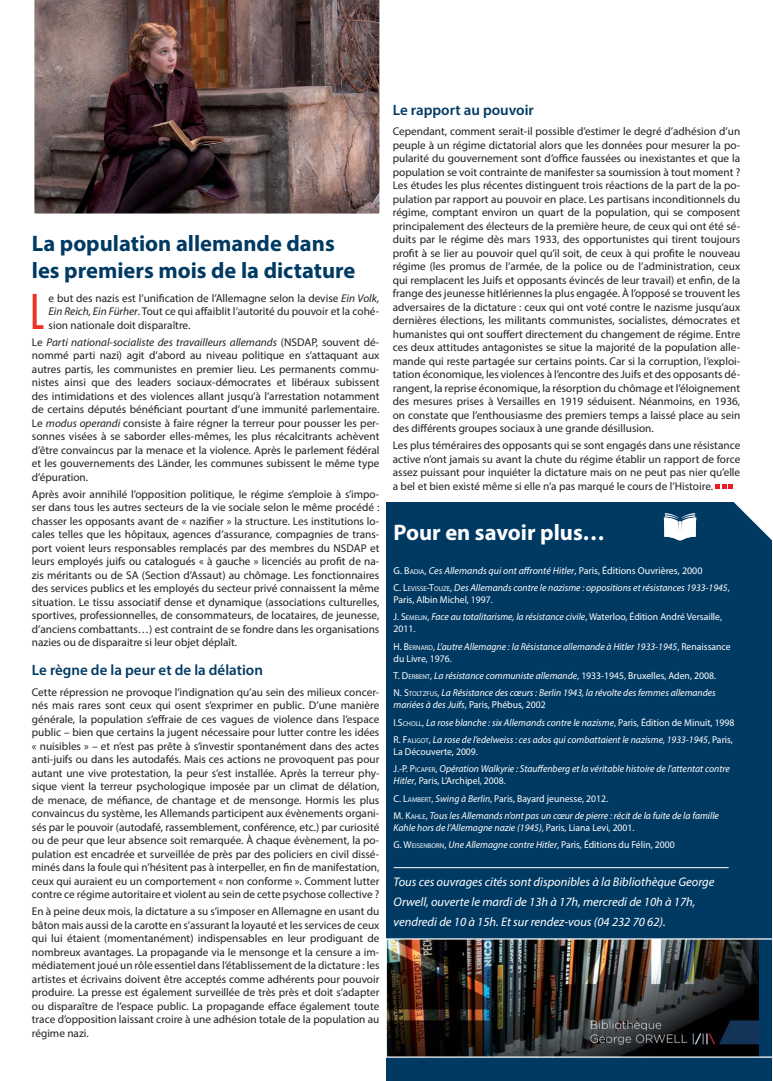
<style>
.page{position:relative;width:773px;height:1081px;background:#fff}
.page>*{position:absolute;margin:0;border:0;box-sizing:border-box;transform-origin:0 0}
.t1{font:48.75px "Libel Suit";color:#ee3224}
.t2{font:700 22.5px/27px "Myriad Pro";color:#003a63}
.t3{font:700 22.5px "Myriad Pro";color:#fff}
.t4{font:600 15px "Myriad Pro";color:#003a63}
.t5{font:italic 12.5px/20px "Myriad Pro";color:#fff}
.t6{font:11.25px/13.5px "Myriad Pro";color:#231f20;text-align:justify}
.t7{font:italic 10px/17.4px "Myriad Pro";color:#fff}
.t8{font:10px/17.4px "Myriad Pro";color:#fff}
.s1{font-style:italic}
.s2{font-style:normal}
.s3{font-style:normal;font-size:7px}
.s4{font-style:inherit}
.s5{font-size:7px}
.s6{color:#003a63}
</style>
<div class="page">
<div style="left:386px;top:502px;width:385px;height:579px;background:#003a63"></div>
<svg style="left:663px;top:513px;width:33px;height:27px"></svg>
<img style="left:34px;top:0;width:346px;height:214px">
<hr style="left:393px;top:867px;width:335px;height:1px;background:#fff">
<img style="left:386px;top:938px;width:386px;height:119px">
<svg style="left:715px;top:484px;width:57px;height:57px"></svg>
<h2 class="t2" style="left:32px;top:229px;width:325px">La population allemande dans les premiers mois de la dictature</h2>
<h1 class="t1" style="left:32px;top:287px;width:13px">L</h1>
<p class="t6" style="left:49px;top:292px;width:332px">e but des nazis est l’unification de l’Allemagne selon la devise <span class="s1">Ein Volk, Ein Reich, Ein Fürher</span>. Tout ce qui affaiblit l’autorité du pouvoir et la cohé&shy;sion nationale doit disparaître.</p>
<p class="t6" style="left:32px;top:336px;width:349px">Le <span class="s1">Parti national-socialiste des travailleurs allemands</span> (NSDAP, souvent dé&shy;nommé parti nazi) agit d’abord au niveau politique en s’attaquant aux autres partis, les communistes en premier lieu. Les permanents commu&shy;nistes ainsi que des leaders sociaux-démocrates et libéraux subissent des intimidations et des violences allant jusqu’à l’arrestation notamment de certains députés bénéficiant pourtant d’une immunité parlementaire.<br>Le <span class="s1">modus operandi</span> consiste à faire régner la terreur pour pousser les per&shy;sonnes visées à se saborder elles-mêmes, les plus récalcitrants achèvent d’être convaincus par la menace et la violence. Après le parlement fédéral et les gouvernements des Länder, les communes subissent le même type d’épuration.</p>
<p class="t6" style="left:32px;top:488px;width:349px">Après avoir annihilé l’opposition politique, le régime s’emploie à s’impo&shy;ser dans tous les autres secteurs de la vie sociale selon le même procédé : chasser les opposants avant de « nazifier » la structure. Les institutions lo&shy;cales telles que les hôpitaux, agences d’assurance, compagnies de trans&shy;port voient leurs responsables remplacés par des membres du NSDAP et leurs employés juifs ou catalogués « à gauche » licenciés au profit de na&shy;zis méritants ou de SA (Section d’Assaut) au chômage. Les fonctionnaires des services publics et les employés du secteur privé connaissent la même situation. Le tissu associatif dense et dynamique (associations culturelles, sportives, professionnelles, de consommateurs, de locataires, de jeunesse, d’anciens combattants…) est contraint de se fondre dans les organisations nazies ou de disparaitre si leur objet déplaît.</p>
<h3 class="t4" style="left:32px;top:664px;width:232px">Le règne de la peur et de la délation</h3>
<p class="t6" style="left:32px;top:686px;width:349px">Cette répression ne provoque l’indignation qu’au sein des milieux concer&shy;nés mais rares sont ceux qui osent s’exprimer en public. D’une manière générale, la population s’effraie de ces vagues de violence dans l’espace public – bien que certains la jugent nécessaire pour lutter contre les idées « nuisibles » – et n’est pas prête à s’investir spontanément dans des actes anti-juifs ou dans les autodafés. Mais ces actions ne provoquent pas pour autant une vive protestation, la peur s’est installée. Après la terreur phy&shy;sique vient la terreur psychologique imposée par un climat de délation, de menace, de méfiance, de chantage et de mensonge. Hormis les plus convaincus du système, les Allemands participent aux évènements organi&shy;sés par le pouvoir (autodafé, rassemblement, conférence, etc.) par curiosité ou de peur que leur absence soit remarquée. À chaque évènement, la po&shy;pulation est encadrée et surveillée de près par des policiers en civil dissé&shy;minés dans la foule qui n’hésitent pas à interpeller, en fin de manifestation, ceux qui auraient eu un comportement « non conforme ». Comment lutter contre ce régime autoritaire et violent au sein de cette psychose collective ?</p>
<p class="t6" style="left:32px;top:906px;width:349px">En à peine deux mois, la dictature a su s’imposer en Allemagne en usant du bâton mais aussi de la carotte en s’assurant la loyauté et les services de ceux qui lui étaient (momentanément) indispensables en leur prodiguant de nombreux avantages. La propagande via le mensonge et la censure a im&shy;médiatement joué un rôle essentiel dans l’établissement de la dictature : les artistes et écrivains doivent être acceptés comme adhérents pour pouvoir produire. La presse est également surveillée de très près et doit s’adapter ou disparaître de l’espace public. La propagande efface également toute trace d’opposition laissant croire à une adhésion totale de la population au régime nazi.</p>
<h3 class="t4" style="left:393px;top:104px;width:143px">Le rapport au pouvoir</h3>
<p class="t6" style="left:393px;top:126px;width:349px">Cependant, comment serait-il possible d’estimer le degré d’adhésion d’un peuple à un régime dictatorial alors que les données pour mesurer la po&shy;pularité du gouvernement sont d’office faussées ou inexistantes et que la population se voit contrainte de manifester sa soumission à tout moment ?<br>Les études les plus récentes distinguent trois réactions de la part de la po&shy;pulation par rapport au pouvoir en place. Les partisans inconditionnels du régime, comptant environ un quart de la population, qui se composent principalement des électeurs de la première heure, de ceux qui ont été sé&shy;duits par le régime dès mars 1933, des opportunistes qui tirent toujours profit à se lier au pouvoir quel qu’il soit, de ceux à qui profite le nouveau régime (les promus de l’armée, de la police ou de l’administration, ceux qui remplacent les Juifs et opposants évincés de leur travail) et enfin, de la frange des jeunesse hitlériennes la plus engagée. À l’opposé se trouvent les adversaires de la dictature : ceux qui ont voté contre le nazisme jusqu’aux dernières élections, les militants communistes, socialistes, démocrates et humanistes qui ont souffert directement du changement de régime. Entre ces deux attitudes antagonistes se situe la majorité de la population alle&shy;mande qui reste partagée sur certains points. Car si la corruption, l’exploi&shy;tation économique, les violences à l’encontre des Juifs et des opposants dé&shy;rangent, la reprise économique, la résorption du chômage et l’éloignement des mesures prises à Versailles en 1919 séduisent. Néanmoins, en 1936, on constate que l’enthousiasme des premiers temps a laissé place au sein des différents groupes sociaux à une grande désillusion.</p>
<p class="t6" style="left:393px;top:440px;width:349px">Les plus téméraires des opposants qui se sont engagés dans une résistance active n’ont jamais su avant la chute du régime établir un rapport de force assez puissant pour inquiéter la dictature mais on ne peut pas nier qu’elle a bel et bien existé même si elle n’a pas marqué le cours de l’Histoire.</p>
<h2 class="t3" style="left:393px;top:519px;width:213px">Pour en savoir plus…</h2>
<p class="t7" style="left:393px;top:562px;width:337px"><span class="s2">G.</span> <span class="s2">B</span><span class="s3">ADIA</span><span class="s2">,</span> Ces Allemands qui ont affronté Hitler<span class="s2">, Paris, Éditions Ouvrières, 2000<br>C.</span> <span class="s2">L</span><span class="s3">EVISSE</span><span class="s2">-T</span><span class="s3">OUZE</span><span class="s2">,</span> Des Allemands contre le nazisme : oppositions et résistances 1933-1945<span class="s2">,</span></p>
<p class="t8" style="left:393px;top:592px;width:330px">Paris, Albin Michel, 1997.<br>J. <span class="s4">S</span><span class="s5">EMELIN</span>, <span class="s1">Face au totalitarisme, la résistance civile</span>, Waterloo, Édition André Versaille,</p>
<p class="t7" style="left:393px;top:621px;width:338px"><span class="s2">2011.<br>H.</span> <span class="s2">B</span><span class="s3">ERNARD</span><span class="s2">,</span> L’autre Allemagne : la Résistance allemande à Hitler 1933-1945<span class="s2">, Renaissance</span></p>
<p class="t7" style="left:393px;top:650px;width:324px"><span class="s2">du Livre, 1976.<br>T.</span> <span class="s2">D</span><span class="s3">ERBENT</span><span class="s2">,</span> La résistance communiste allemande<span class="s2">, 1933-1945, Bruxelles, Aden, 2008.<br>N.</span> <span class="s2">S</span><span class="s3">TOLTZFUS</span><span class="s2">,</span> La Résistance des cœurs : Berlin 1943, la révolte des femmes allemandes</p>
<p class="t7" style="left:393px;top:697px;width:342px">mariées à des Juifs<span class="s2">, Paris, Phébus, 2002<br>I.</span><span class="s2">S</span><span class="s3">CHOLL</span><span class="s2">,</span> La rose blanche : six Allemands contre le nazisme<span class="s2">, Paris, Édition de Minuit, 1998<br>R.</span> <span class="s2">F</span><span class="s3">ALIGOT</span><span class="s2">,</span> La rose de l’edelweiss : ces ados qui combattaient le nazisme, 1933-1945<span class="s2">, Paris,</span></p>
<p class="t7" style="left:393px;top:744px;width:338px"><span class="s2">La Découverte, 2009.<br>J.-P.</span> <span class="s2">P</span><span class="s3">ICAPER</span><span class="s2">,</span> Opération Walkyrie : Stauffenberg et la véritable histoire de l’attentat contre</p>
<p class="t7" style="left:393px;top:773px;width:327px">Hitler<span class="s2">, Paris, L’Archipel, 2008.<br>C.</span> <span class="s2">L</span><span class="s3">AMBERT</span><span class="s2">,</span> Swing à Berlin<span class="s2">, Paris, Bayard jeunesse, 2012.<br>M.</span> <span class="s2">K</span><span class="s3">AHLE</span><span class="s2">,</span> Tous les Allemands n’ont pas un cœur de pierre : récit de la fuite de la famille</p>
<p class="t7" style="left:393px;top:820px;width:282px">Kahle hors de l’Allemagne nazie (1945)<span class="s2">, Paris, Liana Levi, 2001.<br>G.</span> <span class="s2">W</span><span class="s3">EISENBORN</span><span class="s2">,</span> Une Allemagne contre Hitler<span class="s2">, Paris, Éditions du Félin, 2000</span></p>
<p class="t5" style="left:393px;top:873px;width:322px">Tous ces ouvrages cités sont disponibles à la Bibliothèque George<br>Orwell, ouverte le mardi de 13h à 17h, mercredi de 10h à 17h, vendredi de 10 à 15h. Et sur rendez-vous (04 232 70 62). <span class="s6">Liège, 1</span><sup>er</sup></p>
</div>
